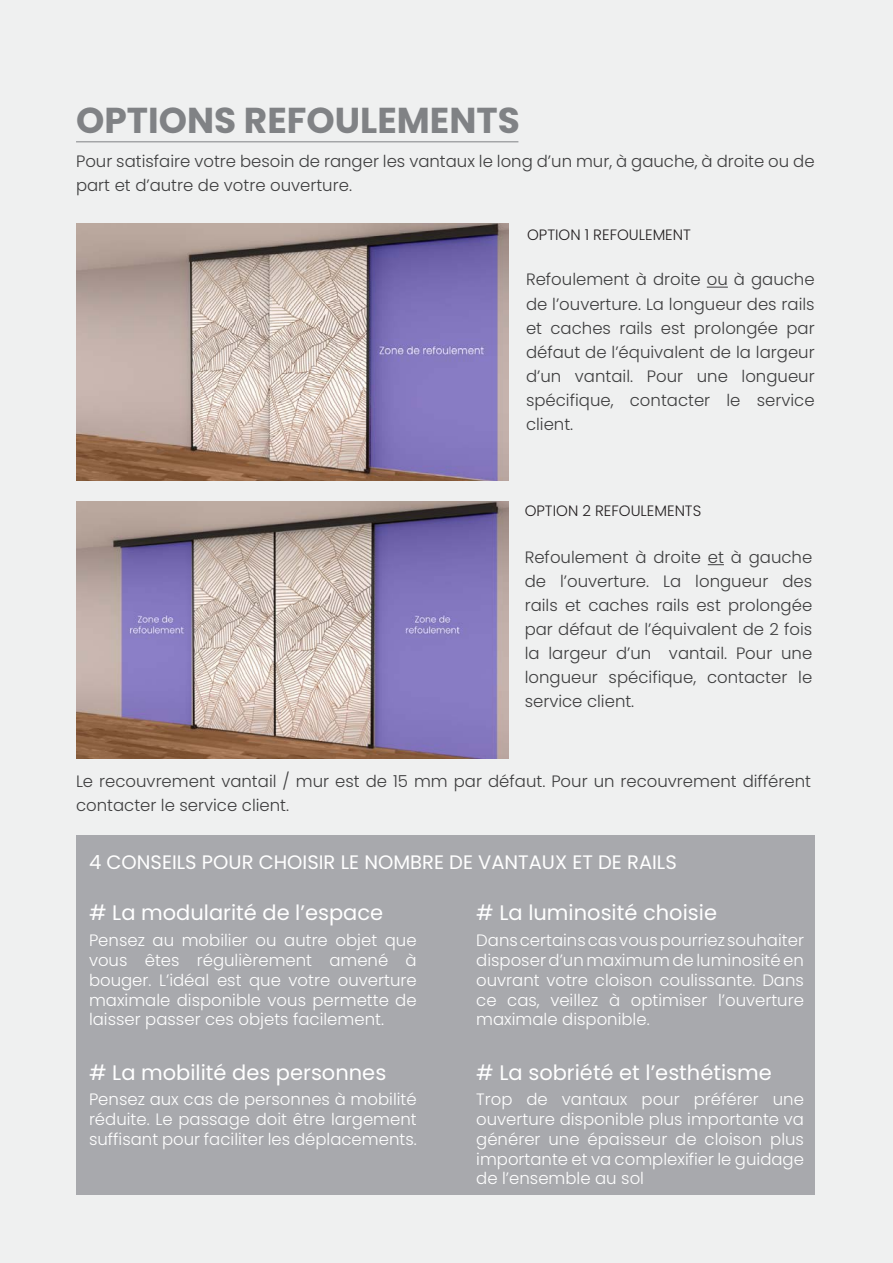
<style>
.page{position:relative;width:893px;height:1263px;background:#eff0f0}
.page>*{position:absolute;margin:0;border:0;box-sizing:border-box;transform-origin:0 0}
.t1{font:700 36px "Poppins";color:#808285}
.t2{font:21px "Poppins";color:#fff}
.t3{font:19.5px "Poppins";color:#fff}
.t4{font:300 16.5px/24px "Poppins";color:#3e3e3f;text-align:justify}
.t5{font:300 16.5px/19.8px "Poppins";color:#fff;text-align:justify}
.t6{font:300 15px "Poppins";color:#231f20}
</style>
<div class="page">
<img style="left:76px;top:224px;width:432px;height:256px">
<hr style="left:76px;top:141px;width:442px;height:1px;background:#808285">
<div style="left:76px;top:835px;width:739px;height:360px;background:#a8a9ad"></div>
<img style="left:76px;top:501px;width:432px;height:258px">
<svg style="left:707px;top:287px;width:21px;height:1px"></svg>
<svg style="left:708px;top:564px;width:16px;height:1px"></svg>
<p class="t1" style="left:76px;top:100px;width:445px">OPTIONS REFOULEMENTS</p>
<p class="t4" style="left:76px;top:149px;width:740px">Pour satisfaire votre besoin de ranger les vantaux le long d’un mur, à gauche, à droite ou de part et d’autre de votre ouverture.</p>
<p class="t6" style="left:527px;top:226px;width:165px">OPTION 1 REFOULEMENT</p>
<p class="t4" style="left:526px;top:268px;width:290px">Refoulement à droite ou à gauche de l’ouverture. La longueur des rails et caches rails est prolongée par défaut de l’équivalent de la largeur d’un vantail. Pour une longueur spécifique, contacter le service client.</p>
<p class="t6" style="left:525px;top:502px;width:178px">OPTION 2 REFOULEMENTS</p>
<p class="t4" style="left:525px;top:545px;width:289px">Refoulement à droite et à gauche de l’ouverture. La longueur des rails et caches rails est prolongée par défaut de l’équivalent de 2 fois la largeur d’un vantail. Pour une longueur spécifique, contacter le service client.</p>
<p class="t4" style="left:76px;top:769px;width:737px">Le recouvrement vantail / mur est de 15 mm par défaut. Pour un recouvrement différent contacter le service client.</p>
<p class="t3" style="left:89px;top:851px;width:589px">4 CONSEILS POUR CHOISIR LE NOMBRE DE VANTAUX ET DE RAILS</p>
<p class="t2" style="left:89px;top:900px;width:296px"># La modularité de l’espace</p>
<p class="t5" style="left:89px;top:930px;width:329px">Pensez au mobilier ou autre objet que vous êtes régulièrement amené à bouger. L’idéal est que votre ouverture maximale disponible vous permette de laisser passer ces objets facilement.</p>
<p class="t2" style="left:89px;top:1060px;width:299px"># La mobilité des personnes</p>
<p class="t5" style="left:89px;top:1090px;width:329px">Pensez aux cas de personnes à mobilité réduite. Le passage doit être largement suffisant pour faciliter les déplacements.</p>
<p class="t2" style="left:476px;top:900px;width:242px"># La luminosité choisie</p>
<p class="t5" style="left:476px;top:930px;width:329px">Dans certains cas vous pourriez souhaiter disposer d’un maximum de luminosité en ouvrant votre cloison coulissante. Dans ce cas, veillez à optimiser l’ouverture maximale disponible.</p>
<p class="t2" style="left:476px;top:1060px;width:297px"># La sobriété et l’esthétisme</p>
<p class="t5" style="left:476px;top:1090px;width:329px">Trop de vantaux pour préférer une ouverture disponible plus importante va générer une épaisseur de cloison plus importante et va complexifier le guidage de l’ensemble au sol</p>
</div>
